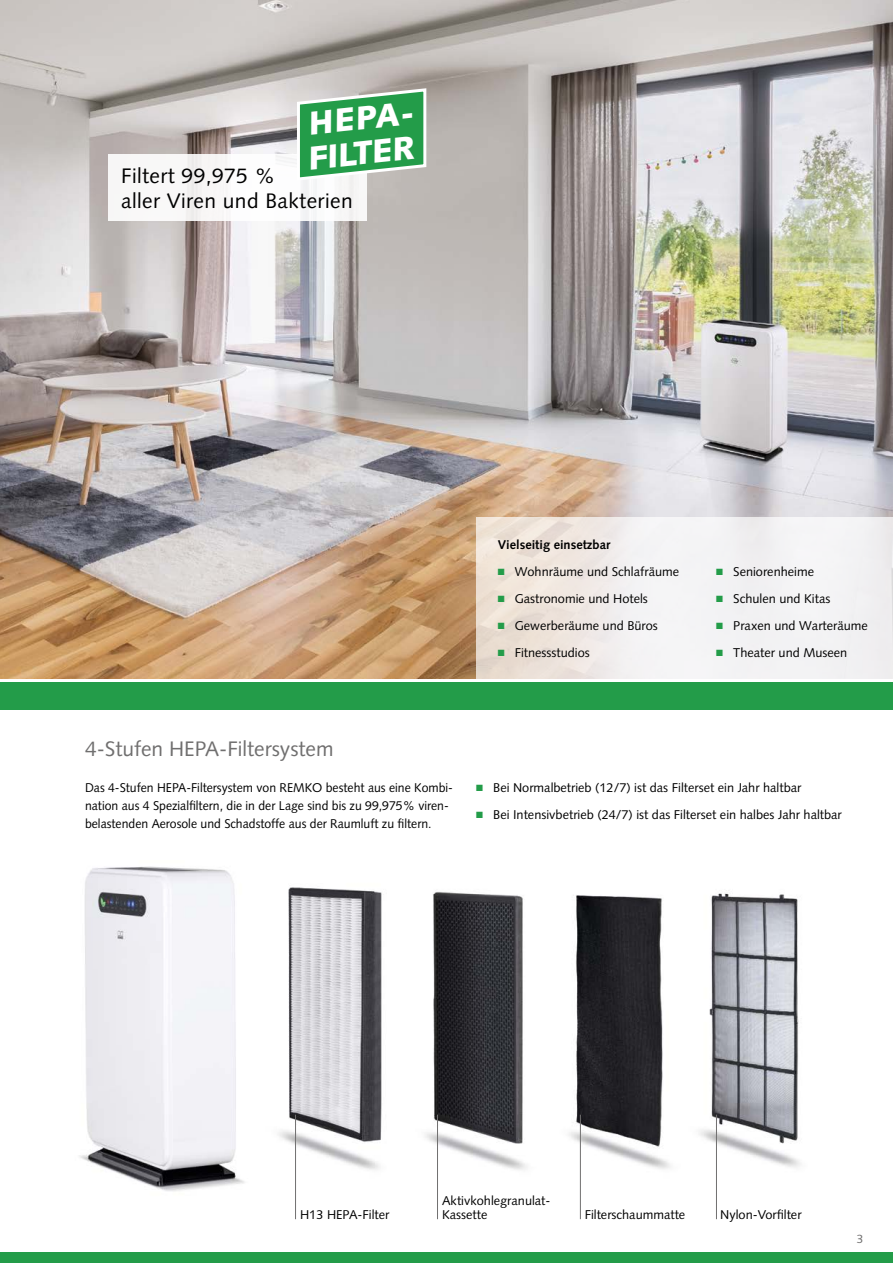
<style>
.page{position:relative;width:893px;height:1263px;background:#fff}
.page>*{position:absolute;margin:0;border:0;box-sizing:border-box;transform-origin:0 0}
.Subheadline{font:900 33px/35px "Syntax LT Std";color:#fff}
.Subheadline-2{font:21px/25.5px "Syntax LT Std";letter-spacing:.02em;color:#000}
.Subheadline-3{font:21px "Syntax LT Std";color:#706f6f}
.Fliesstext{font:12.75px "Syntax LT Std";color:#000}
.Fliesstext-2{font:12.75px/18px "Syntax LT Std";color:#000;scale:.96 1}
.Bildunterschrift{font:12.75px "Syntax LT Std";color:#000}
.Fliesstext_Subheadli{font:700 12.75px "Syntax LT Std";color:#000}
.t1{font:12px "Syntax LT Std";color:#706f6f}
.s1{color:#239c49}
</style>
<div class="page">
<div style="left:0;top:683px;width:893px;height:27px;background:#239c49"></div>
<div style="left:0;top:1252px;width:893px;height:11px;background:#239c49"></div>
<img style="left:0;top:0;width:893px;height:678px">
<svg style="left:476px;top:517px;width:417px;height:161px;fill:#f2f1f2"></svg>
<img style="left:79px;top:866px;width:722px;height:338px">
<hr style="left:295px;top:1115px;width:1px;height:104px;background:#706f6f">
<hr style="left:437px;top:1115px;width:1px;height:104px;background:#706f6f">
<hr style="left:580px;top:1115px;width:1px;height:104px;background:#706f6f">
<hr style="left:716px;top:1115px;width:1px;height:104px;background:#706f6f">
<div style="left:108px;top:154px;width:258px;height:66px;background:#f8f8f8"></div>
<svg style="left:295px;top:87px;width:133px;height:95px"></svg>
<p class="Subheadline" style="left:302px;top:107px;width:114px;rotate:-6deg">HEPA-<br>FILTER</p>
<p class="Subheadline-2" style="left:121px;top:163px;width:233px">Filtert 99,975 %<br>aller Viren und Bakterien</p>
<p class="Fliesstext_Subheadli" style="left:498px;top:537px;width:114px">Vielseitig einsetzbar</p>
<p class="Fliesstext" style="left:498px;top:564px;width:183px"><span class="s1">■</span> Wohnräume und Schlafräume</p>
<p class="Fliesstext" style="left:498px;top:591px;width:152px"><span class="s1">■</span> Gastronomie und Hotels</p>
<p class="Fliesstext" style="left:498px;top:618px;width:162px"><span class="s1">■</span> Gewerberäume und Büros</p>
<p class="Fliesstext" style="left:498px;top:645px;width:94px"><span class="s1">■</span> Fitnessstudios</p>
<p class="Fliesstext" style="left:716px;top:564px;width:99px"><span class="s1">■</span> Seniorenheime</p>
<p class="Fliesstext" style="left:716px;top:591px;width:116px"><span class="s1">■</span> Schulen und Kitas</p>
<p class="Fliesstext" style="left:716px;top:618px;width:153px"><span class="s1">■</span> Praxen und Warteräume</p>
<p class="Fliesstext" style="left:716px;top:645px;width:133px"><span class="s1">■</span> Theater und Museen</p>
<p class="Subheadline-3" style="left:85px;top:736px;width:250px">4-Stufen HEPA-Filtersystem</p>
<p class="Fliesstext-2" style="left:85px;top:779px;width:385px">Das 4-Stufen HEPA-Filtersystem von REMKO besteht aus eine Kombi&shy;nation aus 4 Spezialfiltern, die in der Lage sind bis zu 99,975% viren&shy;belastenden Aerosole und Schadstoffe aus der Raumluft zu filtern.</p>
<p class="Fliesstext" style="left:476px;top:780px;width:327px"><span class="s1">■</span> Bei Normalbetrieb (12/7) ist das Filterset ein Jahr haltbar</p>
<p class="Fliesstext" style="left:476px;top:807px;width:367px"><span class="s1">■</span> Bei Intensivbetrieb (24/7) ist das Filterset ein halbes Jahr haltbar</p>
<p class="Bildunterschrift" style="left:442px;top:1193px;width:110px">Aktivkohlegranulat-</p>
<p class="Bildunterschrift" style="left:300px;top:1207px;width:91px">H13 HEPA-Filter</p>
<p class="Bildunterschrift" style="left:442px;top:1207px;width:47px">Kassette</p>
<p class="Bildunterschrift" style="left:585px;top:1207px;width:102px">Filterschaummatte</p>
<p class="Bildunterschrift" style="left:720px;top:1207px;width:83px">Nylon-Vorfilter</p>
<p class="t1" style="left:857px;top:1231px;width:8px">3</p>
</div>
